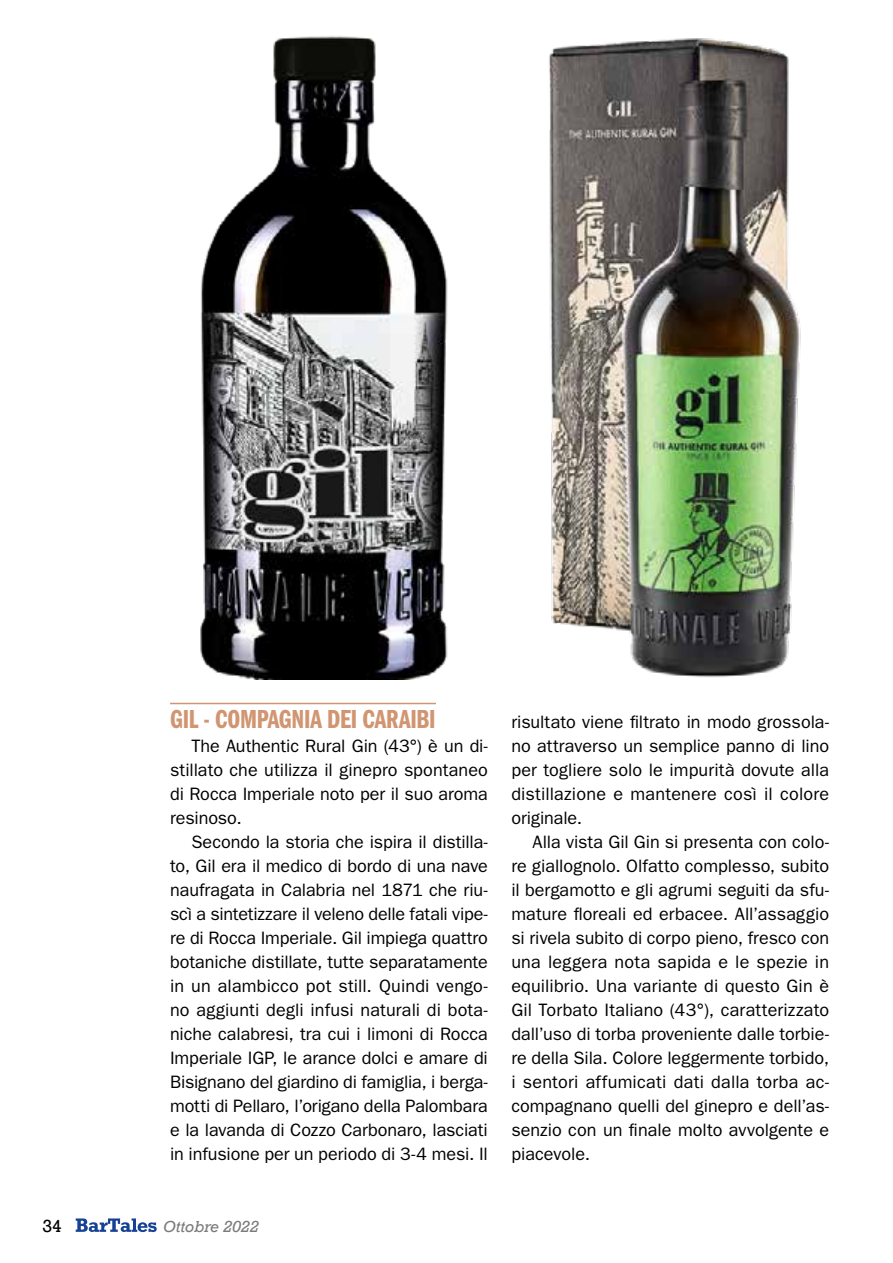
<style>
.page{position:relative;width:893px;height:1263px;background:#fff}
.page>*{position:absolute;margin:0;border:0;box-sizing:border-box;transform-origin:0 0}
.t1{font:27px "ITC Franklin Gothic Std Dm Cp";letter-spacing:-.01em;color:#d19571}
.t2{font:18px/24px "ITC Franklin Gothic Std";color:#000;text-align:justify}
.t3{font:18px "Rockwell";color:#000}
.t4{font:italic 15px "Rockwell";color:#7c7b7b}
</style>
<div class="page">
<hr style="left:170px;top:703px;width:266px;height:1px;background:#d19571">
<img style="left:200px;top:36px;width:248px;height:644px">
<img style="left:549px;top:38px;width:252px;height:640px">
<svg style="left:76px;top:1218px;width:81px;height:14px"></svg>
<h1 class="t1" style="left:170px;top:704px;width:267px">GIL - COMPAGNIA DEI CARAIBI</h1>
<p class="t2" style="left:170px;top:734px;width:319px;text-indent:21px">The Authentic Rural Gin (43°) è un di&shy;stillato che utilizza il ginepro spontaneo di Rocca Imperiale noto per il suo aroma resinoso.</p>
<p class="t2" style="left:170px;top:830px;width:319px;text-indent:21px">Secondo la storia che ispira il distilla&shy;to, Gil era il medico di bordo di una nave naufragata in Calabria nel 1871 che riu&shy;scì a sintetizzare il veleno delle fatali vipe&shy;re di Rocca Imperiale. Gil impiega quattro botaniche distillate, tutte separatamente in un alambicco pot still. Quindi vengo&shy;no aggiunti degli infusi naturali di bota&shy;niche calabresi, tra cui i limoni di Rocca Imperiale IGP, le arance dolci e amare di Bisignano del giardino di famiglia, i berga&shy;motti di Pellaro, l’origano della Palombara e la lavanda di Cozzo Carbonaro, lasciati in infusione per un periodo di 3-4 mesi. Il</p>
<p class="t3" style="left:43px;top:1215px;width:21px">34</p>
<p class="t4" style="left:163px;top:1217px;width:97px">Ottobre 2022</p>
<p class="t2" style="left:511px;top:709px;width:319px">risultato viene filtrato in modo grossola&shy;no attraverso un semplice panno di lino per togliere solo le impurità dovute alla distillazione e mantenere così il colore originale.</p>
<p class="t2" style="left:511px;top:829px;width:319px;text-indent:21px">Alla vista Gil Gin si presenta con colo&shy;re giallognolo. Olfatto complesso, subito il bergamotto e gli agrumi seguiti da sfu&shy;mature floreali ed erbacee. All’assaggio si rivela subito di corpo pieno, fresco con una leggera nota sapida e le spezie in equilibrio. Una variante di questo Gin è Gil Torbato Italiano (43°), caratterizzato dall’uso di torba proveniente dalle torbie&shy;re della Sila. Colore leggermente torbido, i sentori affumicati dati dalla torba ac&shy;compagnano quelli del ginepro e dell’as&shy;senzio con un finale molto avvolgente e piacevole.</p>
</div>
